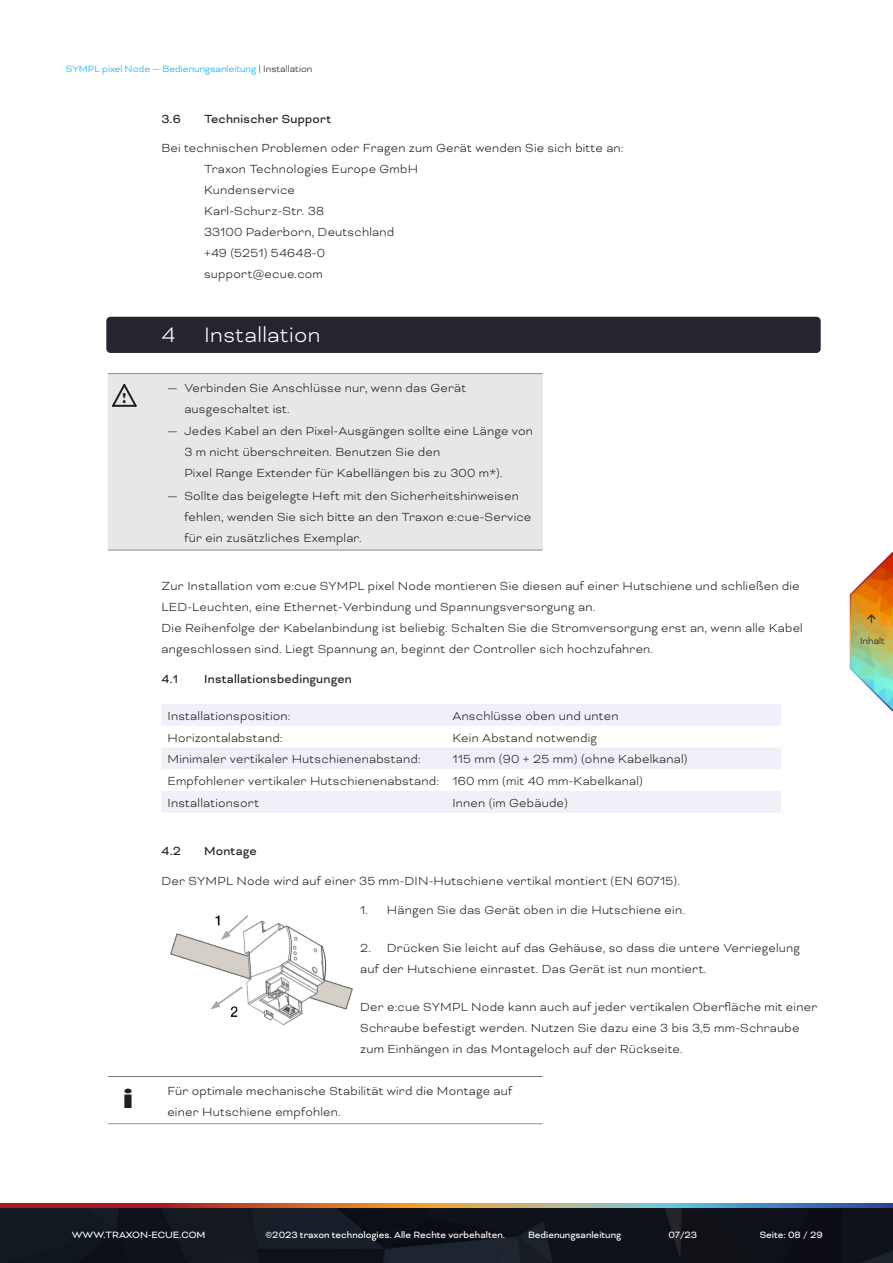
<style>
.page{position:relative;width:893px;height:1263px;background:#fff}
.page>*{position:absolute;margin:0;border:0;box-sizing:border-box;transform-origin:0 0}
.t1{font:27.6px "Bauhaus 93";color:#231f20;scale:1.41 1}
.t2{font:300 24px "Bicyclette";letter-spacing:.015em;color:#fff}
.t3{font:14.7px "Broadway";color:#231f20;scale:.66 1}
.Text__Introductions_Black_DE{font:300 13.5px/21px "Bicyclette";letter-spacing:.015em;color:#231f20}
.Text_Table{font:300 13.5px "Bicyclette";letter-spacing:.015em;color:#231f20}
.Text__Introductions_Black_Space_before_D{font:300 13.5px/21px "Bicyclette";letter-spacing:.015em;color:#231f20}
.Text_LeftIndent_DE{font:300 13.5px/21px "Bicyclette";letter-spacing:.015em;color:#231f20}
.t4{font:13.5px "Bicyclette";letter-spacing:.015em;color:#231f20}
.t5{font:10.5px "Bicyclette";color:#fff}
.t6{font:300 10.5px "Bicyclette";color:#00aeef}
.t7{font:300 10.5px "Bicyclette";color:#231f20}
.s1{color:#231f20}
</style>
<div class="page">
<img style="left:0;top:1207px;width:893px;height:56px">
<svg style="left:0;top:1203px;width:893px;height:4px;background:#9f7365"></svg>
<div style="left:106px;top:317px;width:715px;height:36px;background:#24252f;border-radius:4px"></div>
<svg style="left:162px;top:704px;width:619px;height:109px;fill:#f0f0f8"></svg>
<img style="left:170px;top:915px;width:183px;height:110px">
<div style="left:109px;top:375px;width:432px;height:174px;background:#e6e7e9"></div>
<svg style="left:112px;top:384px;width:25px;height:23px"></svg>
<div style="left:106px;top:372px;width:438px;height:180px;border:2px solid #fff"></div>
<div style="left:106px;top:1075px;width:438px;height:51px;border:2px solid #fff"></div>
<svg style="left:849px;top:552px;width:44px;height:160px"></svg>
<p class="t6" style="left:66px;top:63px;width:248px">SYMPL pixel Node — Bedienungsanleitung <span class="s1">| Installation</span></p>
<p class="t4" style="left:162px;top:111px;width:21px">3.6</p>
<p class="t4" style="left:204px;top:111px;width:129px">Technischer Support</p>
<p class="Text__Introductions_Black_DE" style="left:162px;top:138px;width:463px">Bei technischen Problemen oder Fragen zum Gerät wenden Sie sich bitte an:</p>
<p class="Text_LeftIndent_DE" style="left:204px;top:159px;width:216px">Traxon Technologies Europe GmbH<br>Kundenservice<br>Karl-Schurz-Str. 38<br>33100 Paderborn, Deutschland +49 (5251) 54648-0 support@ecue.com</p>
<p class="t2" style="left:162px;top:321px;width:160px">4 Installation</p>
<p class="t3" style="left:123px;top:390px;width:7px">!</p>
<p class="Text__Introductions_Black_DE" style="left:184px;top:377px;width:283px;text-indent:-17px">— Verbinden Sie Anschlüsse nur, wenn das Gerät ausgeschaltet ist.</p>
<p class="Text__Introductions_Black_DE" style="left:184px;top:421px;width:350px;text-indent:-17px">— Jedes Kabel an den Pixel-Ausgängen sollte eine Länge von<br>3 m nicht überschreiten. Benutzen Sie den<br>Pixel Range Extender für Kabellängen bis zu 300 m*).</p>
<p class="Text__Introductions_Black_DE" style="left:184px;top:485px;width:348px;text-indent:-17px">— Sollte das beigelegte Heft mit den Sicherheitshinweisen fehlen, wenden Sie sich bitte an den Traxon e:cue-Service für ein zusätzliches Exemplar.</p>
<p class="Text__Introductions_Black_DE" style="left:162px;top:575px;width:643px">Zur Installation vom e:cue SYMPL pixel Node montieren Sie diesen auf einer Hutschiene und schließen die LED-Leuchten, eine Ethernet-Verbindung und Spannungsversorgung an.<br>Die Reihenfolge der Kabelanbindung ist beliebig. Schalten Sie die Stromversorgung erst an, wenn alle Kabel angeschlossen sind. Liegt Spannung an, beginnt der Controller sich hochzufahren.</p>
<p class="t4" style="left:162px;top:671px;width:18px">4.1</p>
<p class="t4" style="left:204px;top:671px;width:149px">Installationsbedingungen</p>
<p class="Text_Table" style="left:168px;top:708px;width:124px">Installationsposition:</p>
<p class="Text_Table" style="left:452px;top:708px;width:167px">Anschlüsse oben und unten</p>
<p class="Text_Table" style="left:168px;top:730px;width:116px">Horizontalabstand:</p>
<p class="Text_Table" style="left:452px;top:730px;width:146px">Kein Abstand notwendig</p>
<p class="Text_Table" style="left:168px;top:751px;width:254px">Minimaler vertikaler Hutschienenabstand:</p>
<p class="Text_Table" style="left:452px;top:751px;width:237px">115 mm (90 + 25 mm) (ohne Kabelkanal)</p>
<p class="Text_Table" style="left:168px;top:773px;width:273px">Empfohlener vertikaler Hutschienenabstand:</p>
<p class="Text_Table" style="left:452px;top:773px;width:192px">160 mm (mit 40 mm-Kabelkanal)</p>
<p class="Text_Table" style="left:168px;top:795px;width:93px">Installationsort</p>
<p class="Text_Table" style="left:452px;top:795px;width:117px">Innen (im Gebäude)</p>
<p class="t4" style="left:162px;top:843px;width:21px">4.2</p>
<p class="t4" style="left:204px;top:843px;width:54px">Montage</p>
<p class="Text__Introductions_Black_DE" style="left:162px;top:870px;width:520px">Der SYMPL Node wird auf einer 35 mm-DIN-Hutschiene vertikal montiert (EN 60715).</p>
<p class="Text__Introductions_Black_DE" style="left:360px;top:899px;width:326px">1. Hängen Sie das Gerät oben in die Hutschiene ein.</p>
<p class="Text__Introductions_Black_DE" style="left:360px;top:937px;width:441px">2. Drücken Sie leicht auf das Gehäuse, so dass die untere Verriegelung auf der Hutschiene einrastet. Das Gerät ist nun montiert.</p>
<p class="Text__Introductions_Black_Space_before_D" style="left:360px;top:996px;width:459px">Der e:cue SYMPL Node kann auch auf jeder vertikalen Oberfläche mit einer<br>Schraube befestigt werden. Nutzen Sie dazu eine 3 bis 3,5 mm-Schraube zum Einhängen in das Montageloch auf der Rückseite.</p>
<p class="t1" style="left:123px;top:1083px;width:10px">i</p>
<p class="Text__Introductions_Black_Space_before_D" style="left:167px;top:1080px;width:347px">Für optimale mechanische Stabilität wird die Montage auf einer Hutschiene empfohlen.</p>
<p class="t7" style="left:860px;top:634px;width:26px">Inhalt</p>
<p class="t5" style="left:72px;top:1229px;width:135px">WWW.TRAXON-ECUE.COM</p>
<p class="t5" style="left:265px;top:1229px;width:241px">©2023 traxon technologies. Alle Rechte vorbehalten.</p>
<p class="t5" style="left:528px;top:1229px;width:95px">Bedienungsanleitung</p>
<p class="t5" style="left:668px;top:1229px;width:30px">07/23</p>
<p class="t5" style="left:760px;top:1229px;width:65px">Seite: 08 / 29</p>
</div>
